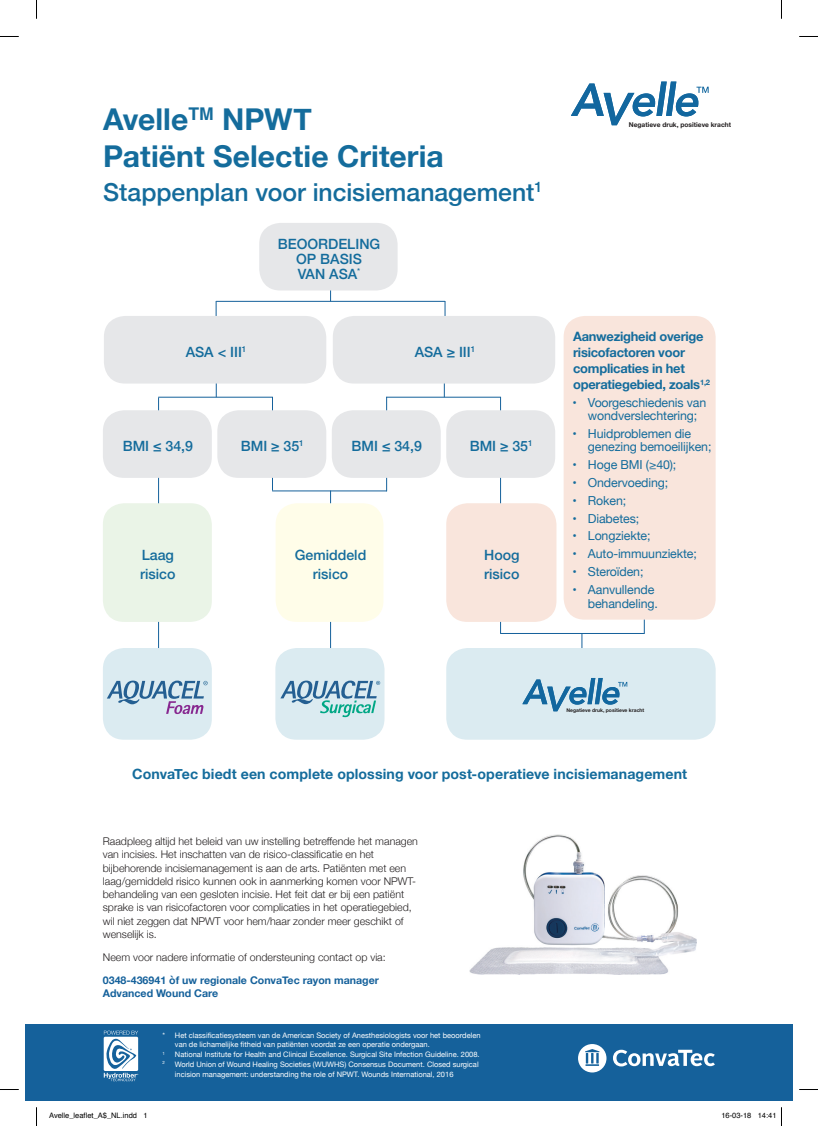
<style>
.page{position:relative;width:818px;height:1126px;background:#fff}
.page>*{position:absolute;margin:0;border:0;box-sizing:border-box;transform-origin:0 0}
.t1{font:700 30px/37.1px "Helvetica Neue";letter-spacing:.005em;color:#146c9c}
.t2{font:500 24.75px "Helvetica Neue";color:#146c9c}
.t3{font:500 14.12px/18.6px "Helvetica Neue";color:#146c9c;text-align:center}
.t4{font:700 14.12px "Helvetica Neue";letter-spacing:.01em;color:#146c9c}
.t5{font:700 12.88px/15.9px "Helvetica Neue";letter-spacing:-.02em;color:#146c9c}
.t6{font:12.38px/12.9px "Helvetica Neue";letter-spacing:-.01em;color:#146c9c;text-align:center}
.t7{font:300 10.62px/13.2px "Helvetica Neue";color:#231f20}
.t8{font:700 10.62px/13.2px "Helvetica Neue";color:#15619b}
.t9{font:7.5px/9.8px "Helvetica Neue";color:#fff}
.t10{font:7.5px "Helvetica";color:#000}
.t11{font:700 6.62px "Helvetica Neue";color:#231f20}
.t12{font:700 5px "Helvetica Neue";color:#231f20}
.t13{font:4.38px "Helvetica Neue";color:#fff}
</style>
<div class="page">
<svg style="left:216px;top:383px;width:1px;height:14px"></svg>
<svg style="left:443px;top:383px;width:1px;height:14px"></svg>
<hr style="left:386px;top:397px;width:1px;height:94px;background:#15619b">
<hr style="left:272px;top:397px;width:1px;height:93px;background:#15619b">
<svg style="left:216px;top:302px;width:1px;height:14px"></svg>
<svg style="left:444px;top:302px;width:1px;height:14px"></svg>
<svg style="left:643px;top:619px;width:1px;height:14px"></svg>
<hr style="left:581px;top:633px;width:1px;height:74px;background:#15619b">
<hr style="left:330px;top:490px;width:1px;height:238px;background:#15619b">
<hr style="left:500px;top:397px;width:1px;height:236px;background:#15619b">
<hr style="left:158px;top:397px;width:1px;height:339px;background:#15619b">
<div style="left:259px;top:223px;width:138px;height:67px;background:#e6e7e9;border-radius:21px"></div>
<div style="left:104px;top:316px;width:222px;height:67px;background:#e6e7e9;border-radius:21px"></div>
<div style="left:332px;top:316px;width:223px;height:67px;background:#e6e7e9;border-radius:21px"></div>
<div style="left:103px;top:410px;width:109px;height:68px;background:#e6e7e9;border-radius:21px"></div>
<div style="left:217px;top:410px;width:109px;height:68px;background:#e6e7e9;border-radius:21px"></div>
<div style="left:331px;top:410px;width:109px;height:68px;background:#e6e7e9;border-radius:21px"></div>
<div style="left:446px;top:410px;width:109px;height:68px;background:#e6e7e9;border-radius:21px"></div>
<div style="left:103px;top:503px;width:109px;height:119px;background:#eaf4e7;border-radius:21px"></div>
<div style="left:446px;top:503px;width:110px;height:119px;background:#f9e5dc;border-radius:21px"></div>
<div style="left:275px;top:503px;width:108px;height:119px;background:#fffde9;border-radius:21px"></div>
<div style="left:563px;top:316px;width:152px;height:303px;background:#f9e5dc;border-radius:21px"></div>
<div style="left:103px;top:648px;width:109px;height:91px;background:#dbebf1;border-radius:21px"></div>
<div style="left:446px;top:648px;width:269px;height:91px;background:#dbebf1;border-radius:21px"></div>
<div style="left:275px;top:648px;width:109px;height:91px;background:#dbebf1;border-radius:21px"></div>
<img style="left:469px;top:834px;width:227px;height:140px">
<hr style="left:216px;top:301px;width:229px;height:1px;background:#15619b">
<hr style="left:386px;top:397px;width:114px;height:1px;background:#15619b">
<hr style="left:158px;top:397px;width:114px;height:1px;background:#15619b">
<hr style="left:272px;top:490px;width:115px;height:1px;background:#15619b">
<hr style="left:500px;top:633px;width:144px;height:1px;background:#15619b">
<div style="left:26px;top:1024px;width:765px;height:75px;background:#15619b"></div>
<svg style="left:104px;top:1030px;width:34px;height:51px"></svg>
<svg style="left:107px;top:680px;width:100px;height:34px"></svg>
<svg style="left:280px;top:680px;width:100px;height:37px"></svg>
<svg style="left:613px;top:1049px;width:101px;height:17px"></svg>
<svg style="left:578px;top:1044px;width:28px;height:28px"></svg>
<svg style="left:571px;top:81px;width:138px;height:45px"></svg>
<svg style="left:522px;top:678px;width:106px;height:34px"></svg>
<svg style="left:0;top:36px;width:19px;height:1px"></svg>
<svg style="left:799px;top:36px;width:18px;height:1px"></svg>
<svg style="left:0;top:1089px;width:19px;height:1px"></svg>
<svg style="left:799px;top:1089px;width:18px;height:1px"></svg>
<svg style="left:36px;top:0;width:1px;height:19px"></svg>
<svg style="left:36px;top:1107px;width:1px;height:18px"></svg>
<h1 class="t1" style="left:103px;top:101px;width:342px">Avelle<sup>TM</sup> NPWT<br>Patiënt Selectie Criteria</h1>
<h2 class="t2" style="left:103px;top:172px;width:440px">Stappenplan voor incisiemanagement<sup>1</sup></h2>
<h3 class="t3" style="left:277px;top:235px;width:104px;line-height:15px">BEOORDELING<br>OP BASIS<br>VAN ASA<sup>*</sup></h3>
<h3 class="t3" style="left:185px;top:341px;width:62px">ASA &lt; III<sup>1</sup></h3>
<h3 class="t3" style="left:414px;top:341px;width:62px">ASA ≥ III<sup>1</sup></h3>
<h3 class="t3" style="left:123px;top:435px;width:72px">BMI ≤ 34,9</h3>
<h3 class="t3" style="left:240px;top:435px;width:65px">BMI ≥ 35<sup>1</sup></h3>
<h3 class="t3" style="left:351px;top:435px;width:72px">BMI ≤ 34,9</h3>
<h3 class="t3" style="left:469px;top:435px;width:65px">BMI ≥ 35<sup>1</sup></h3>
<h3 class="t3" style="left:294px;top:544px;width:73px">Gemiddeld risico</h3>
<h3 class="t3" style="left:140px;top:544px;width:37px;text-align:left">Laag risico</h3>
<h3 class="t3" style="left:484px;top:544px;width:37px;text-align:left">Hoog risico</h3>
<p class="t11" style="left:628px;top:119px;width:104px">Negatieve druk, positieve kracht</p>
<p class="t5" style="left:572px;top:329px;width:138px">Aanwezigheid overige risicofactoren voor complicaties in het operatiegebied, zoals<sup>1,2</sup></p>
<p class="t6" style="left:572px;top:397px;width:135px">• Voorgeschiedenis van wondverslechtering;</p>
<p class="t6" style="left:587px;top:428px;width:125px;text-align:left;text-indent:-15px">• Huidproblemen die genezing bemoeilijken;</p>
<p class="t6" style="left:572px;top:458px;width:105px">• Hoge BMI (≥40);</p>
<p class="t6" style="left:572px;top:476px;width:97px">• Ondervoeding;</p>
<p class="t6" style="left:572px;top:494px;width:55px">• Roken;</p>
<p class="t6" style="left:572px;top:512px;width:68px">• Diabetes;</p>
<p class="t6" style="left:572px;top:530px;width:79px">• Longziekte;</p>
<p class="t6" style="left:572px;top:548px;width:126px">• Auto-immuunziekte;</p>
<p class="t6" style="left:572px;top:566px;width:72px">• Steroïden;</p>
<p class="t6" style="left:572px;top:583px;width:87px;line-height:14.1px;text-align:right">• Aanvullende behandeling.</p>
<p class="t12" style="left:566px;top:706px;width:79px">Negatieve druk, positieve kracht</p>
<h3 class="t4" style="left:132px;top:763px;width:556px">ConvaTec biedt een complete oplossing voor post-operatieve incisiemanagement</h3>
<p class="t7" style="left:103px;top:833px;width:316px">Raadpleeg altijd het beleid van uw instelling betreffende het managen van incisies. Het inschatten van de risico-classificatie en het bijbehorende incisiemanagement is aan de arts. Patiënten met een laag/gemiddeld risico kunnen ook in aanmerking komen voor NPWT&shy;behandeling van een gesloten incisie. Het feit dat er bij een patiënt sprake is van risicofactoren voor complicaties in het operatiegebied, wil niet zeggen dat NPWT voor hem/haar zonder meer geschikt of wenselijk is.</p>
<p class="t7" style="left:103px;top:949px;width:284px">Neem voor nadere informatie of ondersteuning contact op via:</p>
<p class="t8" style="left:103px;top:973px;width:277px">0348-436941 òf uw regionale ConvaTec rayon manager<br>Advanced Wound Care</p>
<p class="t9" style="left:175px;top:1030px;width:307px;text-indent:-12px">* Het classificatiesysteem van de American Society of Anesthesiologists voor het beoordelen van de lichamelijke fitheid van patiënten voordat ze een operatie ondergaan.</p>
<p class="t13" style="left:162px;top:1049px;width:4px">1</p>
<p class="t9" style="left:175px;top:1049px;width:306px">National Institute for Health and Clinical Excellence. Surgical Site Infection Guideline. 2008.</p>
<p class="t13" style="left:162px;top:1059px;width:4px">2</p>
<p class="t9" style="left:175px;top:1059px;width:305px">World Union of Wound Healing Societies (WUWHS) Consensus Document. Closed surgical incision management: understanding the role of NPWT. Wounds International, 2016</p>
<p class="t10" style="left:49px;top:1109px;width:100px">Avelle_leaflet_A$_NL.indd 1</p>
<p class="t10" style="left:721px;top:1109px;width:57px">16-03-18 14:41</p>
</div>
